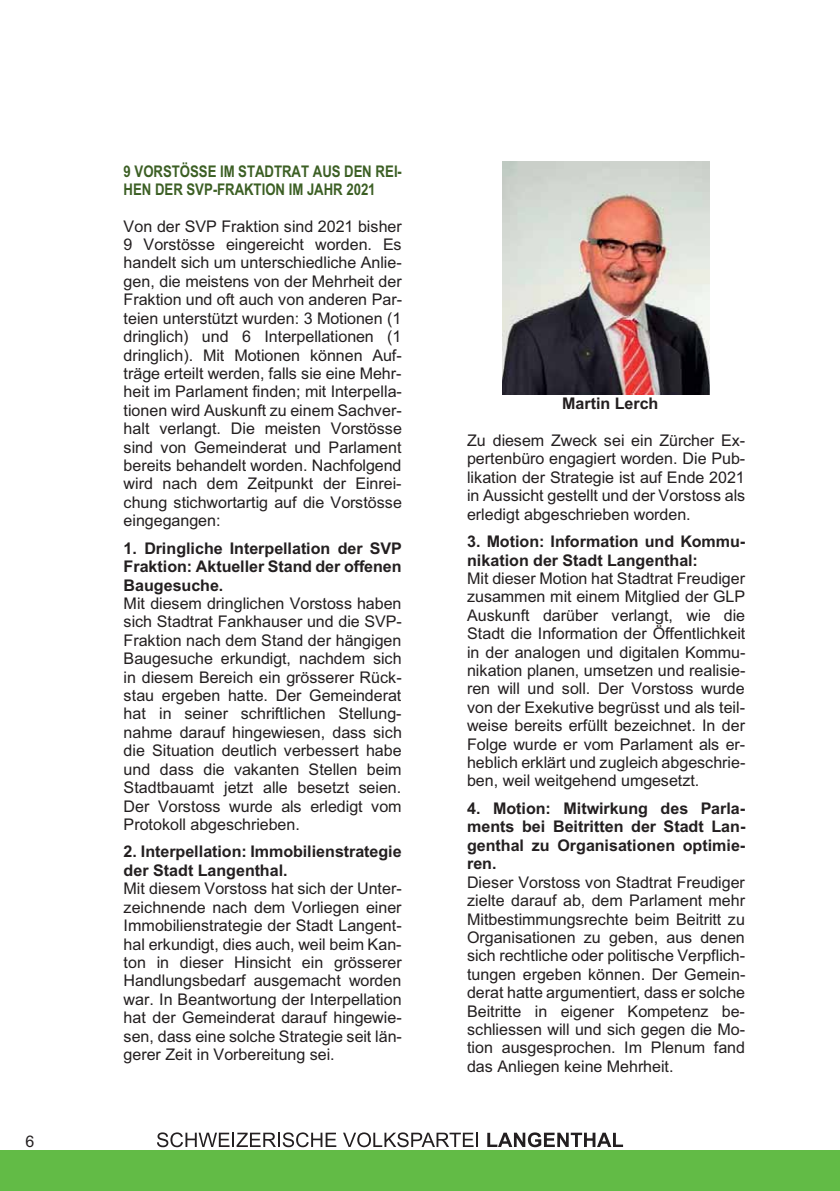
<style>
.page{position:relative;width:840px;height:1191px;background:#fff}
.page>*{position:absolute;margin:0;border:0;box-sizing:border-box;transform-origin:0 0}
.t1{font:16px/18.4px "Arial";letter-spacing:-.005em;color:#231f20;text-align:justify}
.t2{font:700 16px/18.4px "Arial";color:#231f20;text-align:justify}
.t3{font:700 16px/18.2px "...WRD.EMBED.SUB.46";letter-spacing:-.005em;color:#3c5f24}
</style>
<div class="page">
<svg style="left:157px;top:1132px;width:179px;height:15px"></svg>
<svg style="left:343px;top:1132px;width:135px;height:15px"></svg>
<svg style="left:487px;top:1132px;width:135px;height:15px"></svg>
<div style="left:0;top:1150px;width:839px;height:41px;background:#62bb46"></div>
<img style="left:502px;top:162px;width:206px;height:232px">
<p class="t1" style="left:25px;top:1133px;width:10px">6</p>
<p class="t3" style="left:123px;top:163px;width:280px">9 VORSTÖSSE IM STADTRAT AUS DEN REI-<br>HEN DER SVP-FRAKTION IM JAHR 2021</p>
<p class="t1" style="left:123px;top:218px;width:280px">Von der SVP Fraktion sind 2021 bisher 9 Vorstösse eingereicht worden. Es handelt sich um unterschiedliche Anlie&shy;gen, die meistens von der Mehrheit der Fraktion und oft auch von anderen Par&shy;teien unterstützt wurden: 3 Motionen (1 dringlich) und 6 Interpellationen (1 dringlich). Mit Motionen können Auf&shy;träge erteilt werden, falls sie eine Mehr&shy;heit im Parlament finden; mit Interpella&shy;tionen wird Auskunft zu einem Sachver&shy;halt verlangt. Die meisten Vorstösse sind von Gemeinderat und Parlament bereits behandelt worden. Nachfolgend wird nach dem Zeitpunkt der Einrei&shy;chung stichwortartig auf die Vorstösse eingegangen:</p>
<p class="t2" style="left:123px;top:540px;width:279px">1. Dringliche Interpellation der SVP Fraktion: Aktueller Stand der offenen Baugesuche.</p>
<p class="t1" style="left:123px;top:596px;width:280px">Mit diesem dringlichen Vorstoss haben sich Stadtrat Fankhauser und die SVP-Fraktion nach dem Stand der hängigen Baugesuche erkundigt, nachdem sich in diesem Bereich ein grösserer Rück&shy;stau ergeben hatte. Der Gemeinderat hat in seiner schriftlichen Stellung&shy;nahme darauf hingewiesen, dass sich die Situation deutlich verbessert habe und dass die vakanten Stellen beim Stadtbauamt jetzt alle besetzt seien.<br>Der Vorstoss wurde als erledigt vom Protokoll abgeschrieben.</p>
<p class="t2" style="left:123px;top:844px;width:279px">2. Interpellation: Immobilienstrategie der Stadt Langenthal.</p>
<p class="t1" style="left:123px;top:881px;width:280px">Mit diesem Vorstoss hat sich der Unter&shy;zeichnende nach dem Vorliegen einer Immobilienstrategie der Stadt Langent&shy;hal erkundigt, dies auch, weil beim Kan&shy;ton in dieser Hinsicht ein grösserer Handlungsbedarf ausgemacht worden war. In Beantwortung der Interpellation hat der Gemeinderat darauf hingewie&shy;sen, dass eine solche Strategie seit län&shy;gerer Zeit in Vorbereitung sei.</p>
<p class="t2" style="left:562px;top:396px;width:98px">Martin Lerch</p>
<p class="t1" style="left:467px;top:432px;width:279px">Zu diesem Zweck sei ein Zürcher Ex&shy;pertenbüro engagiert worden. Die Pub&shy;likation der Strategie ist auf Ende 2021 in Aussicht gestellt und der Vorstoss als erledigt abgeschrieben worden.</p>
<p class="t2" style="left:467px;top:534px;width:279px">3. Motion: Information und Kommu&shy;nikation der Stadt Langenthal:</p>
<p class="t1" style="left:467px;top:570px;width:280px">Mit dieser Motion hat Stadtrat Freudiger zusammen mit einem Mitglied der GLP Auskunft darüber verlangt, wie die Stadt die Information der Öffentlichkeit in der analogen und digitalen Kommu&shy;nikation planen, umsetzen und realisie&shy;ren will und soll. Der Vorstoss wurde von der Exekutive begrüsst und als teil&shy;weise bereits erfüllt bezeichnet. In der Folge wurde er vom Parlament als er&shy;heblich erklärt und zugleich abgeschrie&shy;ben, weil weitgehend umgesetzt.</p>
<p class="t2" style="left:467px;top:801px;width:279px">4. Motion: Mitwirkung des Parla&shy;ments bei Beitritten der Stadt Lan&shy;genthal zu Organisationen optimie&shy;ren.</p>
<p class="t1" style="left:467px;top:874px;width:280px">Dieser Vorstoss von Stadtrat Freudiger zielte darauf ab, dem Parlament mehr Mitbestimmungsrechte beim Beitritt zu Organisationen zu geben, aus denen sich rechtliche oder politische Verpflich&shy;tungen ergeben können. Der Gemein&shy;derat hatte argumentiert, dass er solche Beitritte in eigener Kompetenz be&shy;schliessen will und sich gegen die Mo&shy;tion ausgesprochen. Im Plenum fand das Anliegen keine Mehrheit.</p>
</div>
